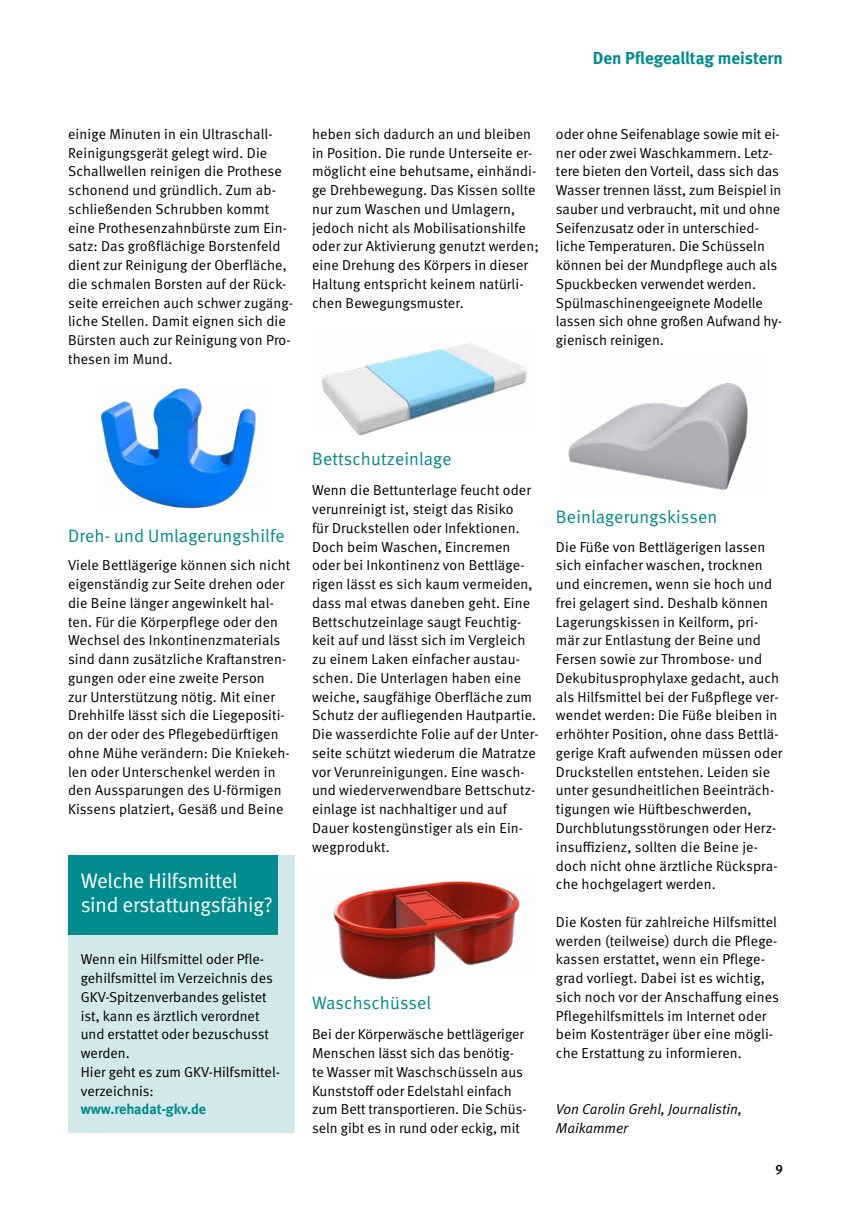
<style>
.page{position:relative;width:851px;height:1221px;background:#fff}
.page>*{position:absolute;margin:0;border:0;box-sizing:border-box;transform-origin:0 0}
._01_Überschriften_kasten_Ü-unterlegt{font:21px/24px "DGUV Meta";letter-spacing:-.01em;color:#fff}
._01_Überschriften_Subhead{font:18px "DGUV Meta";letter-spacing:.01em;color:#008c8e}
.t1{font:700 17.25px "DGUV Meta";color:#008c8e}
._01_Überschriften_Fließtext{font:14.4px/18.8px "DGUV Meta";letter-spacing:.01em;color:#000}
.t2{font:italic 14.4px/18.8px "DGUV Meta";color:#000}
.t3{font:500 13.5px "DGUV Meta";color:#000}
.s1{font-weight:700;color:#008c8e}
</style>
<div class="page">
<img style="left:101px;top:388px;width:155px;height:121px">
<img style="left:321px;top:343px;width:207px;height:92px">
<img style="left:333px;top:881px;width:187px;height:99px">
<img style="left:568px;top:383px;width:180px;height:107px">
<div style="left:68px;top:855px;width:227px;height:278px;background:#d3e8eb"></div>
<div style="left:68px;top:855px;width:210px;height:79px;background:#008c8e"></div>
<p class="t1" style="left:592px;top:48px;width:192px">Den Pflegealltag meistern</p>
<p class="_01_Überschriften_Fließtext" style="left:68px;top:125px;width:226px">einige Minuten in ein Ultraschall-Reinigungsgerät gelegt wird. Die Schallwellen reinigen die Prothese schonend und gründlich. Zum ab&shy;schließenden Schrubben kommt eine Prothesenzahnbürste zum Ein&shy;satz: Das großflächige Borstenfeld dient zur Reinigung der Oberfläche, die schmalen Borsten auf der Rück&shy;seite erreichen auch schwer zugäng&shy;liche Stellen. Damit eignen sich die Bürsten auch zur Reinigung von Pro&shy;thesen im Mund.</p>
<p class="_01_Überschriften_Fließtext" style="left:312px;top:125px;width:228px">heben sich dadurch an und bleiben in Position. Die runde Unterseite er&shy;möglicht eine behutsame, einhändi&shy;ge Drehbewegung. Das Kissen sollte nur zum Waschen und Umlagern, jedoch nicht als Mobilisationshilfe oder zur Aktivierung genutzt werden; eine Drehung des Körpers in dieser Haltung entspricht keinem natürli&shy;chen Bewegungsmuster.</p>
<p class="_01_Überschriften_Fließtext" style="left:556px;top:125px;width:227px">oder ohne Seifenablage sowie mit ei&shy;ner oder zwei Waschkammern. Letz&shy;tere bieten den Vorteil, dass sich das Wasser trennen lässt, zum Beispiel in sauber und verbraucht, mit und ohne Seifenzusatz oder in unterschied&shy;liche Temperaturen. Die Schüsseln können bei der Mundpflege auch als Spuckbecken verwendet werden.<br>Spülmaschinengeeignete Modelle lassen sich ohne großen Aufwand hy&shy;gienisch reinigen.</p>
<h3 class="_01_Überschriften_Subhead" style="left:68px;top:525px;width:218px">Dreh- und Umlagerungshilfe</h3>
<p class="_01_Überschriften_Fließtext" style="left:68px;top:556px;width:224px">Viele Bettlägerige können sich nicht eigenständig zur Seite drehen oder die Beine länger angewinkelt hal&shy;ten. Für die Körperpflege oder den Wechsel des Inkontinenzmaterials sind dann zusätzliche Kraftanstren&shy;gungen oder eine zweite Person<br>zur Unterstützung nötig. Mit einer Drehhilfe lässt sich die Liegepositi&shy;on der oder des Pflegebedürftigen ohne Mühe verändern: Die Kniekeh&shy;len oder Unterschenkel werden in den Aussparungen des U-förmigen Kissens platziert, Gesäß und Beine</p>
<h3 class="_01_Überschriften_kasten_Ü-unterlegt" style="left:81px;top:869px;width:193px">Welche Hilfsmittel sind erstattungsfähig?</h3>
<p class="_01_Überschriften_Fließtext" style="left:81px;top:950px;width:200px">Wenn ein Hilfsmittel oder Pfle&shy;gehilfsmittel im Verzeichnis des<br>GKV-Spitzenverbandes gelistet ist, kann es ärztlich verordnet und erstattet oder bezuschusst werden.<br>Hier geht es zum GKV-Hilfsmittel&shy;verzeichnis: <span class="s1">www.rehadat-gkv.de</span></p>
<h3 class="_01_Überschriften_Subhead" style="left:312px;top:448px;width:141px">Bettschutzeinlage</h3>
<p class="_01_Überschriften_Fließtext" style="left:312px;top:481px;width:228px">Wenn die Bettunterlage feucht oder verunreinigt ist, steigt das Risiko<br>für Druckstellen oder Infektionen.<br>Doch beim Waschen, Eincremen oder bei Inkontinenz von Bettläge&shy;rigen lässt es sich kaum vermeiden, dass mal etwas daneben geht. Eine Bettschutzeinlage saugt Feuchtig&shy;keit auf und lässt sich im Vergleich zu einem Laken einfacher austau&shy;schen. Die Unterlagen haben eine weiche, saugfähige Oberfläche zum Schutz der aufliegenden Hautpartie.<br>Die wasserdichte Folie auf der Unter&shy;seite schützt wiederum die Matratze vor Verunreinigungen. Eine wasch&shy;und wiederverwendbare Bettschutz&shy;einlage ist nachhaltiger und auf Dauer kostengünstiger als ein Ein&shy;wegprodukt.</p>
<h3 class="_01_Überschriften_Subhead" style="left:312px;top:991px;width:121px">Waschschüssel</h3>
<p class="_01_Überschriften_Fließtext" style="left:312px;top:1025px;width:216px">Bei der Körperwäsche bettlägeriger Menschen lässt sich das benötig&shy;te Wasser mit Waschschüsseln aus Kunststoff oder Edelstahl einfach zum Bett transportieren. Die Schüs&shy;seln gibt es in rund oder eckig, mit</p>
<h3 class="_01_Überschriften_Subhead" style="left:556px;top:506px;width:163px">Beinlagerungskissen</h3>
<p class="_01_Überschriften_Fließtext" style="left:556px;top:537px;width:228px">Die Füße von Bettlägerigen lassen sich einfacher waschen, trocknen und eincremen, wenn sie hoch und frei gelagert sind. Deshalb können Lagerungskissen in Keilform, pri&shy;mär zur Entlastung der Beine und Fersen sowie zur Thrombose- und Dekubitusprophylaxe gedacht, auch als Hilfsmittel bei der Fußpflege ver&shy;wendet werden: Die Füße bleiben in erhöhter Position, ohne dass Bettlä&shy;gerige Kraft aufwenden müssen oder Druckstellen entstehen. Leiden sie unter gesundheitlichen Beeinträch&shy;tigungen wie Hüftbeschwerden, Durchblutungsstörungen oder Herz&shy;insuffizienz, sollten die Beine je&shy;doch nicht ohne ärztliche Rückspra&shy;che hochgelagert werden.</p>
<p class="_01_Überschriften_Fließtext" style="left:556px;top:912px;width:224px">Die Kosten für zahlreiche Hilfsmittel werden (teilweise) durch die Pflege&shy;kassen erstattet, wenn ein Pflege&shy;grad vorliegt. Dabei ist es wichtig, sich noch vor der Anschaffung eines Pflegehilfsmittels im Internet oder beim Kostenträger über eine mögli&shy;che Erstattung zu informieren.</p>
<p class="t2" style="left:556px;top:1100px;width:187px">Von Carolin Grehl, Journalistin,<br>Maikammer</p>
<p class="t3" style="left:775px;top:1161px;width:9px">9</p>
</div>
